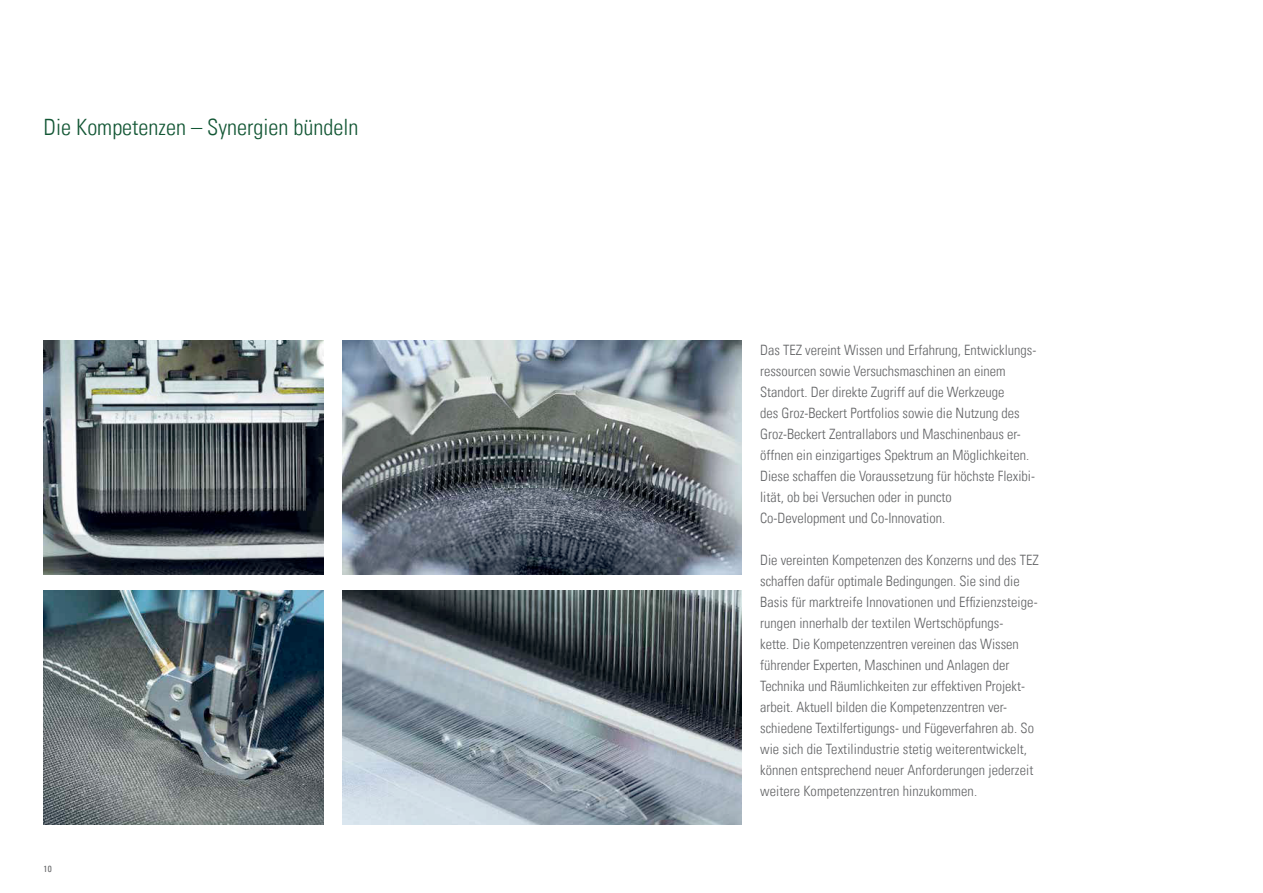
<style>
.page{position:relative;width:1263px;height:893px;background:#fff}
.page>*{position:absolute;margin:0;border:0;box-sizing:border-box;transform-origin:0 0}
.t1{font:22.5px "Univers Com 47 Light Cond";color:#125634}
.t2{font:14.25px/21px "Univers Com 47 Light Cond";color:#636466}
.t3{font:condensed 9px "Univers Com 57";color:#636466}
</style>
<div class="page">
<img style="left:342px;top:340px;width:399px;height:234px">
<img style="left:44px;top:340px;width:279px;height:234px">
<img style="left:44px;top:591px;width:279px;height:233px">
<img style="left:342px;top:591px;width:399px;height:233px">
<h1 class="t1" style="left:44px;top:113px;width:316px">Die Kompetenzen – Synergien bündeln</h1>
<p class="t3" style="left:44px;top:863px;width:10px">10</p>
<p class="t2" style="left:760px;top:340px;width:278px">Das TEZ vereint Wissen und Erfahrung, Entwicklungs&shy;ressourcen sowie Versuchsmaschinen an einem Standort. Der direkte Zugriff auf die Werkzeuge<br>des Groz-Beckert Portfolios sowie die Nutzung des Groz-Beckert Zentrallabors und Maschinenbaus er&shy;öffnen ein einzigartiges Spektrum an Möglichkeiten.<br>Diese schaffen die Voraussetzung für höchste Flexibi&shy;lität, ob bei Versuchen oder in puncto Co-Development und Co-Innovation.</p>
<p class="t2" style="left:760px;top:550px;width:280px">Die vereinten Kompetenzen des Konzerns und des TEZ schaffen dafür optimale Bedingungen. Sie sind die Basis für marktreife Innovationen und Effizienzsteige&shy;rungen innerhalb der textilen Wertschöpfungs-<br>kette. Die Kompetenzzentren vereinen das Wissen führender Experten, Maschinen und Anlagen der Technika und Räumlichkeiten zur effektiven Projekt&shy;arbeit. Aktuell bilden die Kompetenzzentren ver&shy;schiedene Textilfertigungs- und Fügeverfahren ab. So wie sich die Textilindustrie stetig weiterentwickelt, können entsprechend neuer Anforderungen jederzeit weitere Kompetenzzentren hinzukommen.</p>
</div>
